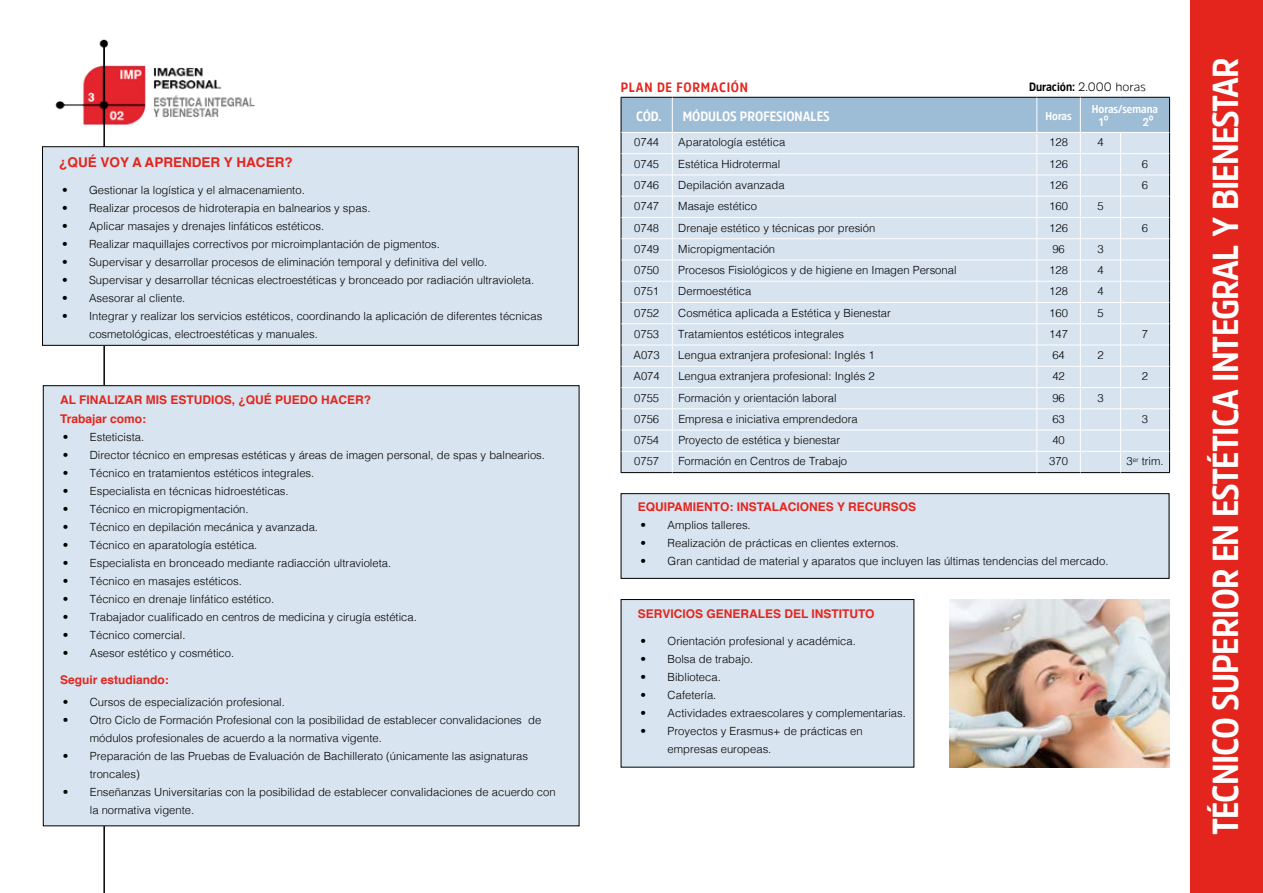
<style>
.page{position:relative;width:1263px;height:893px;background:#fff}
.page>*{position:absolute;margin:0;border:0;box-sizing:border-box;transform-origin:0 0}
.t1{font:700 36px "Amsi Pro Narw";letter-spacing:-.025em;color:#fff}
.t2{font:700 13.5px "Amsi Pro Narw";color:#fff}
.t3{font:700 13.5px "Helvetica";color:#e4251d}
.t4{font:700 13.5px "Amsi Pro Narw";letter-spacing:.05em;color:#e4251d}
.t5{font:700 12px/18.6px "Helvetica";color:#e4251d}
.t6{font:300 12px "Amsi Pro";color:#000}
.t7{font:300 11.25px/18px "Helvetica";color:#000}
.t8{font:700 11.25px/13.5px "Amsi Pro Narw";color:#fff}
.s1{font-family:"Amsi Pro Narw";font-weight:700}
</style>
<div class="page">
<img style="left:55px;top:39px;width:200px;height:86px">
<hr style="left:103px;top:43px;width:2px;height:850px;background:#000">
<div style="left:1191px;top:0;width:72px;height:893px;background:#e4251d"></div>
<div style="left:43px;top:147px;width:535px;height:198px;background:#d8e4ef"></div>
<div style="left:42px;top:146px;width:537px;height:200px;border:1px solid #000"></div>
<div style="left:43px;top:386px;width:536px;height:440px;background:#d8e4ef"></div>
<div style="left:621px;top:494px;width:548px;height:84px;background:#d8e4ef"></div>
<div style="left:621px;top:493px;width:548px;height:86px;border:1px solid #000"></div>
<div style="left:621px;top:599px;width:293px;height:168px;background:#d8e4ef"></div>
<div style="left:621px;top:599px;width:293px;height:168px;border:1px solid #000"></div>
<hr style="left:621px;top:472px;width:51px;height:1px;background:#000">
<hr style="left:672px;top:472px;width:365px;height:1px;background:#000">
<hr style="left:1037px;top:472px;width:43px;height:1px;background:#000">
<hr style="left:1080px;top:472px;width:41px;height:1px;background:#000">
<hr style="left:1121px;top:472px;width:49px;height:1px;background:#000">
<svg style="left:621px;top:97px;width:549px;height:375px;background:#d2dfec"></svg>
<img style="left:949px;top:599px;width:220px;height:168px">
<p class="t3" style="left:59px;top:152px;width:235px">¿QUÉ VOY A APRENDER Y HACER?</p>
<p class="t7" style="left:62px;top:180px;width:244px">• Gestionar la logística y el almacenamiento.</p>
<p class="t7" style="left:62px;top:198px;width:310px">• Realizar procesos de hidroterapia en balnearios y spas.</p>
<p class="t7" style="left:62px;top:216px;width:264px">• Aplicar masajes y drenajes linfáticos estéticos.</p>
<p class="t7" style="left:62px;top:234px;width:379px">• Realizar maquillajes correctivos por microimplantación de pigmentos.</p>
<p class="t7" style="left:62px;top:252px;width:427px">• Supervisar y desarrollar procesos de eliminación temporal y definitiva del vello.</p>
<p class="t7" style="left:62px;top:270px;width:474px">• Supervisar y desarrollar técnicas electroestéticas y bronceado por radiación ultravioleta.</p>
<p class="t7" style="left:62px;top:288px;width:125px">• Asesorar al cliente.</p>
<p class="t7" style="left:89px;top:306px;width:455px;text-indent:-27px">• Integrar y realizar los servicios estéticos, coordinando la aplicación de diferentes técnicas cosmetológicas, electroestéticas y manuales.</p>
<p class="t5" style="left:60px;top:391px;width:313px">AL FINALIZAR MIS ESTUDIOS, ¿QUÉ PUEDO HACER?<br>Trabajar como:</p>
<p class="t7" style="left:63px;top:427px;width:83px">• Esteticista.</p>
<p class="t7" style="left:63px;top:445px;width:484px">• Director técnico en empresas estéticas y áreas de imagen personal, de spas y balnearios.</p>
<p class="t7" style="left:63px;top:463px;width:253px">• Técnico en tratamientos estéticos integrales.</p>
<p class="t7" style="left:63px;top:481px;width:227px">• Especialista en técnicas hidroestéticas.</p>
<p class="t7" style="left:63px;top:499px;width:187px">• Técnico en micropigmentación.</p>
<p class="t7" style="left:63px;top:517px;width:257px">• Técnico en depilación mecánica y avanzada.</p>
<p class="t7" style="left:63px;top:535px;width:196px">• Técnico en aparatología estética.</p>
<p class="t7" style="left:63px;top:553px;width:330px">• Especialista en bronceado mediante radiacción ultravioleta.</p>
<p class="t7" style="left:63px;top:571px;width:180px">• Técnico en masajes estéticos.</p>
<p class="t7" style="left:63px;top:589px;width:213px">• Técnico en drenaje linfático estético.</p>
<p class="t7" style="left:63px;top:607px;width:356px">• Trabajador cualificado en centros de medicina y cirugía estética.</p>
<p class="t7" style="left:63px;top:625px;width:124px">• Técnico comercial.</p>
<p class="t7" style="left:63px;top:643px;width:173px">• Asesor estético y cosmético.</p>
<p class="t5" style="left:60px;top:670px;width:110px">Seguir estudiando:</p>
<p class="t7" style="left:63px;top:692px;width:224px">• Cursos de especialización profesional.</p>
<p class="t7" style="left:90px;top:710px;width:453px;text-indent:-27px">• Otro Ciclo de Formación Profesional con la posibilidad de establecer convalidaciones de módulos profesionales de acuerdo a la normativa vigente.</p>
<p class="t7" style="left:90px;top:746px;width:440px;text-indent:-27px">• Preparación de las Pruebas de Evaluación de Bachillerato (únicamente las asignaturas troncales)</p>
<p class="t7" style="left:90px;top:782px;width:467px;text-indent:-27px">• Enseñanzas Universitarias con la posibilidad de establecer convalidaciones de acuerdo con la normativa vigente.</p>
<p class="t4" style="left:621px;top:78px;width:129px">PLAN DE FORMACIÓN</p>
<p class="t6" style="left:1029px;top:78px;width:118px"><span class="s1">Duración:</span> 2.000 horas</p>
<p class="t2" style="left:636px;top:107px;width:27px">CÓD.</p>
<p class="t2" style="left:683px;top:107px;width:149px">MÓDULOS PROFESIONALES</p>
<p class="t8" style="left:1045px;top:109px;width:28px">Horas</p>
<p class="t8" style="left:1099px;top:102px;width:61px;text-indent:-7px">Horas/semana<br>1º</p>
<p class="t8" style="left:1143px;top:115px;width:12px">2º</p>
<p class="t7" style="left:634px;top:133px;width:27px">0744</p>
<p class="t7" style="left:678px;top:133px;width:108px">Aparatología estética</p>
<p class="t7" style="left:1049px;top:133px;width:20px">128</p>
<p class="t7" style="left:1097px;top:133px;width:8px">4</p>
<p class="t7" style="left:634px;top:154px;width:27px">0745</p>
<p class="t7" style="left:678px;top:154px;width:103px">Estética Hidrotermal</p>
<p class="t7" style="left:1049px;top:154px;width:20px">126</p>
<p class="t7" style="left:1142px;top:154px;width:8px">6</p>
<p class="t7" style="left:634px;top:175px;width:27px">0746</p>
<p class="t7" style="left:678px;top:175px;width:108px">Depilación avanzada</p>
<p class="t7" style="left:1049px;top:175px;width:20px">126</p>
<p class="t7" style="left:1142px;top:175px;width:8px">6</p>
<p class="t7" style="left:634px;top:196px;width:27px">0747</p>
<p class="t7" style="left:678px;top:196px;width:80px">Masaje estético</p>
<p class="t7" style="left:1049px;top:196px;width:20px">160</p>
<p class="t7" style="left:1097px;top:196px;width:8px">5</p>
<p class="t7" style="left:634px;top:218px;width:27px">0748</p>
<p class="t7" style="left:678px;top:218px;width:198px">Drenaje estético y técnicas por presión</p>
<p class="t7" style="left:1049px;top:218px;width:20px">126</p>
<p class="t7" style="left:1142px;top:218px;width:8px">6</p>
<p class="t7" style="left:634px;top:239px;width:27px">0749</p>
<p class="t7" style="left:678px;top:239px;width:98px">Micropigmentación</p>
<p class="t7" style="left:1052px;top:239px;width:14px">96</p>
<p class="t7" style="left:1097px;top:239px;width:8px">3</p>
<p class="t7" style="left:634px;top:260px;width:27px">0750</p>
<p class="t7" style="left:678px;top:260px;width:280px">Procesos Fisiológicos y de higiene en Imagen Personal</p>
<p class="t7" style="left:1049px;top:260px;width:20px">128</p>
<p class="t7" style="left:1097px;top:260px;width:8px">4</p>
<p class="t7" style="left:634px;top:282px;width:27px">0751</p>
<p class="t7" style="left:678px;top:282px;width:75px">Dermoestética</p>
<p class="t7" style="left:1049px;top:282px;width:20px">128</p>
<p class="t7" style="left:1097px;top:282px;width:8px">4</p>
<p class="t7" style="left:634px;top:303px;width:27px">0752</p>
<p class="t7" style="left:678px;top:303px;width:214px">Cosmética aplicada a Estética y Bienestar</p>
<p class="t7" style="left:1049px;top:303px;width:20px">160</p>
<p class="t7" style="left:1097px;top:303px;width:8px">5</p>
<p class="t7" style="left:634px;top:324px;width:27px">0753</p>
<p class="t7" style="left:678px;top:324px;width:167px">Tratamientos estéticos integrales</p>
<p class="t7" style="left:1049px;top:324px;width:20px">147</p>
<p class="t7" style="left:1142px;top:324px;width:8px">7</p>
<p class="t7" style="left:633px;top:345px;width:28px">A073</p>
<p class="t7" style="left:678px;top:345px;width:198px">Lengua extranjera profesional: Inglés 1</p>
<p class="t7" style="left:1052px;top:345px;width:14px">64</p>
<p class="t7" style="left:1097px;top:345px;width:8px">2</p>
<p class="t7" style="left:633px;top:367px;width:28px">A074</p>
<p class="t7" style="left:678px;top:367px;width:198px">Lengua extranjera profesional: Inglés 2</p>
<p class="t7" style="left:1052px;top:367px;width:14px">42</p>
<p class="t7" style="left:1142px;top:367px;width:8px">2</p>
<p class="t7" style="left:634px;top:388px;width:27px">0755</p>
<p class="t7" style="left:678px;top:388px;width:160px">Formación y orientación laboral</p>
<p class="t7" style="left:1052px;top:388px;width:14px">96</p>
<p class="t7" style="left:1097px;top:388px;width:8px">3</p>
<p class="t7" style="left:634px;top:409px;width:27px">0756</p>
<p class="t7" style="left:678px;top:409px;width:181px">Empresa e iniciativa emprendedora</p>
<p class="t7" style="left:1052px;top:409px;width:14px">63</p>
<p class="t7" style="left:1142px;top:409px;width:8px">3</p>
<p class="t7" style="left:634px;top:430px;width:27px">0754</p>
<p class="t7" style="left:678px;top:430px;width:163px">Proyecto de estética y bienestar</p>
<p class="t7" style="left:1052px;top:430px;width:14px">40</p>
<p class="t7" style="left:634px;top:452px;width:27px">0757</p>
<p class="t7" style="left:678px;top:452px;width:170px">Formación en Centros de Trabajo</p>
<p class="t7" style="left:1049px;top:452px;width:20px">370</p>
<p class="t7" style="left:1127px;top:452px;width:38px">3<sup>er</sup> trim.</p>
<p class="t5" style="left:638px;top:497px;width:280px">EQUIPAMIENTO: INSTALACIONES Y RECURSOS</p>
<p class="t7" style="left:641px;top:515px;width:112px">• Amplios talleres.</p>
<p class="t7" style="left:641px;top:533px;width:260px">• Realización de prácticas en clientes externos.</p>
<p class="t7" style="left:641px;top:551px;width:469px">• Gran cantidad de material y aparatos que incluyen las últimas tendencias del mercado.</p>
<p class="t5" style="left:638px;top:605px;width:238px">SERVICIOS GENERALES DEL INSTITUTO</p>
<p class="t7" style="left:641px;top:631px;width:217px">• Orientación profesional y académica.</p>
<p class="t7" style="left:641px;top:649px;width:114px">• Bolsa de trabajo.</p>
<p class="t7" style="left:641px;top:667px;width:82px">• Biblioteca.</p>
<p class="t7" style="left:641px;top:685px;width:77px">• Cafetería.</p>
<p class="t7" style="left:641px;top:703px;width:267px">• Actividades extraescolares y complementarias.</p>
<p class="t7" style="left:668px;top:721px;width:196px;text-indent:-27px">• Proyectos y Erasmus+ de prácticas en empresas europeas.</p>
<h1 class="t1" style="left:1201px;top:835px;width:778px;rotate:-90deg">TÉCNICO SUPERIOR EN ESTÉTICA INTEGRAL Y BIENESTAR</h1>
</div>
